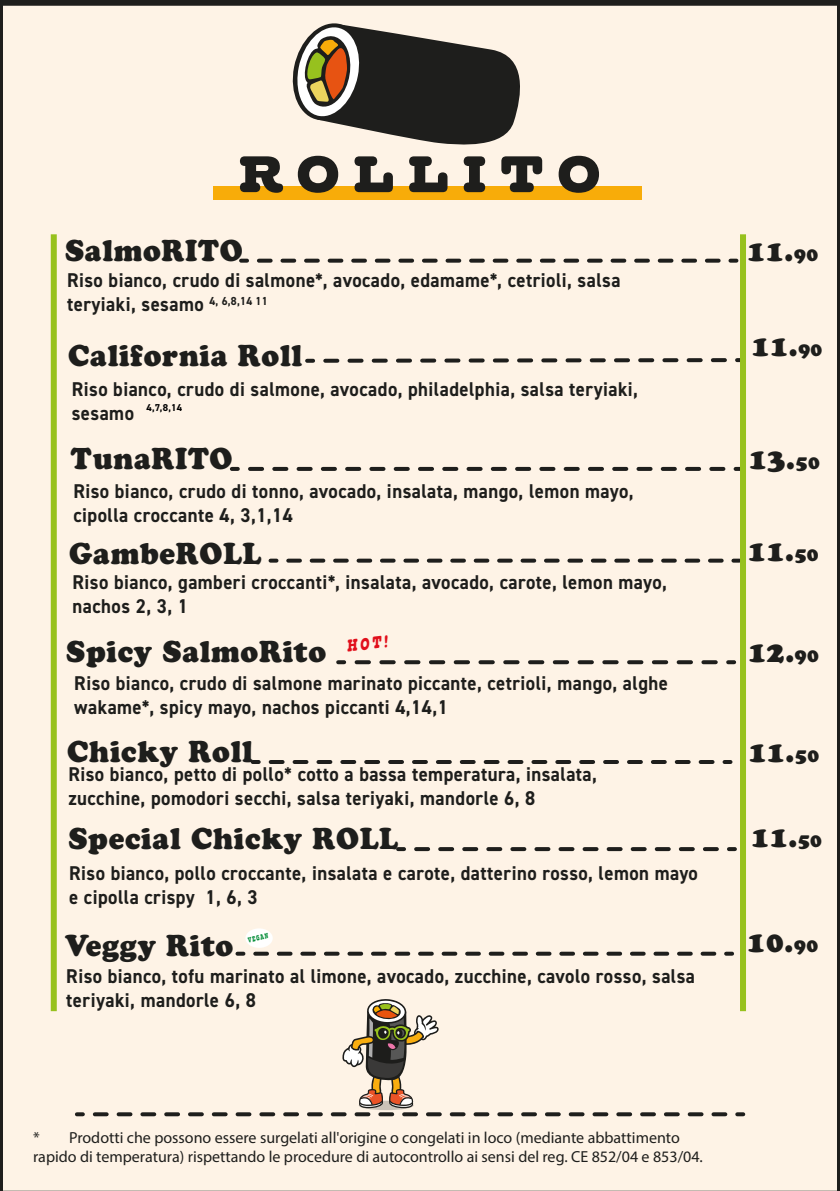
<style>
.page{position:relative;width:840px;height:1191px;background:#fff}
.page>*{position:absolute;margin:0;border:0;box-sizing:border-box;transform-origin:0 0}
.t1{font:60px "Dr Slab In";letter-spacing:.2em;color:#1e1e1c}
.t2{font:30px "Cooper Black Std";letter-spacing:.025em;color:#1e1e1c;scale:.94 1}
.t3{font:700 20px/24px "DIN2014";letter-spacing:.025em;color:#1e1e1c;scale:.94 1}
.t4{font:italic 19.8px "Dr Slab In";color:#e10f1b;scale:.64 1}
.t5{font:16px/19.2px "Myriad Pro";color:#1e1e1c}
.t6{font:700 10px "DIN2014";color:#010101}
.t7{font:8.8px "Dr Slab In";color:#048d38;scale:.5 1}
.s1{font-size:20px}
</style>
<div class="page">
<div style="left:0;top:0;width:839px;height:1191px;background:#fef3e6"></div>
<div style="left:213px;top:186px;width:429px;height:14px;background:#f8ac09"></div>
<svg style="left:289px;top:21px;width:238px;height:128px;background:#787167"></svg>
<svg style="left:730px;top:259px;width:6px;height:4px"></svg>
<svg style="left:253px;top:259px;width:465px;height:4px;background:#7b7670"></svg>
<svg style="left:241px;top:259px;width:6px;height:4px"></svg>
<svg style="left:735px;top:467px;width:4px;height:4px"></svg>
<svg style="left:244px;top:467px;width:479px;height:4px;background:#746f69"></svg>
<svg style="left:232px;top:467px;width:6px;height:4px"></svg>
<svg style="left:733px;top:558px;width:6px;height:4px"></svg>
<svg style="left:282px;top:558px;width:439px;height:4px;background:#858079"></svg>
<svg style="left:270px;top:558px;width:6px;height:4px"></svg>
<div style="left:245px;top:928px;width:27px;height:20px;background:#fff;border-radius:50%"></div>
<svg style="left:736px;top:358px;width:3px;height:4px"></svg>
<svg style="left:307px;top:356px;width:421px;height:9px;background:#bfb7ad"></svg>
<svg style="left:727px;top:660px;width:6px;height:4px"></svg>
<svg style="left:350px;top:660px;width:365px;height:4px"></svg>
<svg style="left:338px;top:660px;width:6px;height:4px"></svg>
<div style="left:739px;top:234px;width:6px;height:777px;background:#97c11e"></div>
<svg style="left:724px;top:760px;width:6px;height:4px"></svg>
<svg style="left:264px;top:760px;width:448px;height:4px;background:#716d67"></svg>
<svg style="left:252px;top:760px;width:6px;height:4px"></svg>
<svg style="left:728px;top:847px;width:6px;height:4px"></svg>
<svg style="left:410px;top:847px;width:306px;height:4px"></svg>
<svg style="left:398px;top:847px;width:6px;height:4px"></svg>
<svg style="left:725px;top:951px;width:6px;height:4px"></svg>
<svg style="left:249px;top:951px;width:465px;height:4px;background:#88827b"></svg>
<svg style="left:237px;top:951px;width:6px;height:4px"></svg>
<svg style="left:736px;top:1112px;width:6px;height:4px"></svg>
<svg style="left:77px;top:1112px;width:6px;height:4px"></svg>
<svg style="left:89px;top:998px;width:636px;height:118px;background:#f1e6d8"></svg>
<div style="left:51px;top:234px;width:6px;height:777px;background:#97c11e"></div>
<h1 class="t1" style="left:238px;top:138px;width:364px">ROLLITO</h1>
<h2 class="t2" style="left:65px;top:232px;width:190px">SalmoRITO</h2>
<p class="t3" style="left:67px;top:268px;width:590px">Riso bianco, crudo di salmone*, avocado, edamame*, cetrioli, salsa teryiaki, sesamo <sup>4,</sup> <sup>6,8,14</sup> <sup>11</sup></p>
<h2 class="t2" style="left:68px;top:337px;width:250px">California Roll</h2>
<p class="t3" style="left:72px;top:377px;width:603px">Riso bianco, crudo di salmone, avocado, philadelphia, salsa teryiaki, sesamo</p>
<p class="t6" style="left:146px;top:401px;width:37px">4,7,8,14</p>
<h2 class="t2" style="left:71px;top:440px;width:173px">TunaRITO</h2>
<p class="t3" style="left:73px;top:478px;width:597px">Riso bianco, crudo di tonno, avocado, insalata, mango, lemon mayo, cipolla croccante 4, 3,1,14</p>
<h2 class="t2" style="left:69px;top:535px;width:206px">GambeROLL</h2>
<p class="t3" style="left:72px;top:570px;width:633px">Riso bianco, gamberi croccanti*, insalata, avocado, carote, lemon mayo, nachos 2, 3, 1</p>
<p class="t4" style="left:344px;top:634px;width:65px;rotate:-7deg">HOT!</p>
<h2 class="t2" style="left:66px;top:633px;width:278px">Spicy SalmoRito</h2>
<p class="t3" style="left:74px;top:671px;width:632px">Riso bianco, crudo di salmone marinato piccante, cetrioli, mango, alghe wakame*, spicy mayo, nachos piccanti 4,14,1</p>
<h2 class="t2" style="left:67px;top:733px;width:199px">Chicky Roll</h2>
<p class="t3" style="left:68px;top:762px;width:563px">Riso bianco, petto di pollo* cotto a bassa temperatura, insalata, zucchine, pomodori secchi, salsa teriyaki, mandorle 6, 8</p>
<h2 class="t2" style="left:68px;top:820px;width:351px">Special Chicky ROLL</h2>
<p class="t3" style="left:69px;top:861px;width:670px">Riso bianco, pollo croccante, insalata e carote, datterino rosso, lemon mayo e cipolla crispy 1, 6, 3</p>
<p class="t7" style="left:246px;top:935px;width:44px;rotate:-15deg">VEGAN</p>
<h2 class="t2" style="left:65px;top:927px;width:180px">Veggy Rito</h2>
<p class="t3" style="left:66px;top:964px;width:670px">Riso bianco, tofu marinato al limone, avocado, zucchine, cavolo rosso, salsa teriyaki, mandorle 6, 8</p>
<h2 class="t2" style="left:747px;top:232px;width:76px">11.<span class="s1">90</span></h2>
<h2 class="t2" style="left:751px;top:327px;width:76px">11.<span class="s1">90</span></h2>
<h2 class="t2" style="left:748px;top:440px;width:76px">13.<span class="s1">50</span></h2>
<h2 class="t2" style="left:747px;top:532px;width:76px">11.<span class="s1">50</span></h2>
<h2 class="t2" style="left:748px;top:633px;width:76px">12.<span class="s1">90</span></h2>
<h2 class="t2" style="left:748px;top:733px;width:76px">11.<span class="s1">50</span></h2>
<h2 class="t2" style="left:751px;top:819px;width:76px">11.<span class="s1">50</span></h2>
<h2 class="t2" style="left:747px;top:923px;width:76px">10.<span class="s1">90</span></h2>
<p class="t5" style="left:33px;top:1128px;width:671px">* Prodotti che possono essere surgelati all'origine o congelati in loco (mediante abbattimento rapido di temperatura) rispettando le procedure di autocontrollo ai sensi del reg. CE 852/04 e 853/04.</p>
</div>
